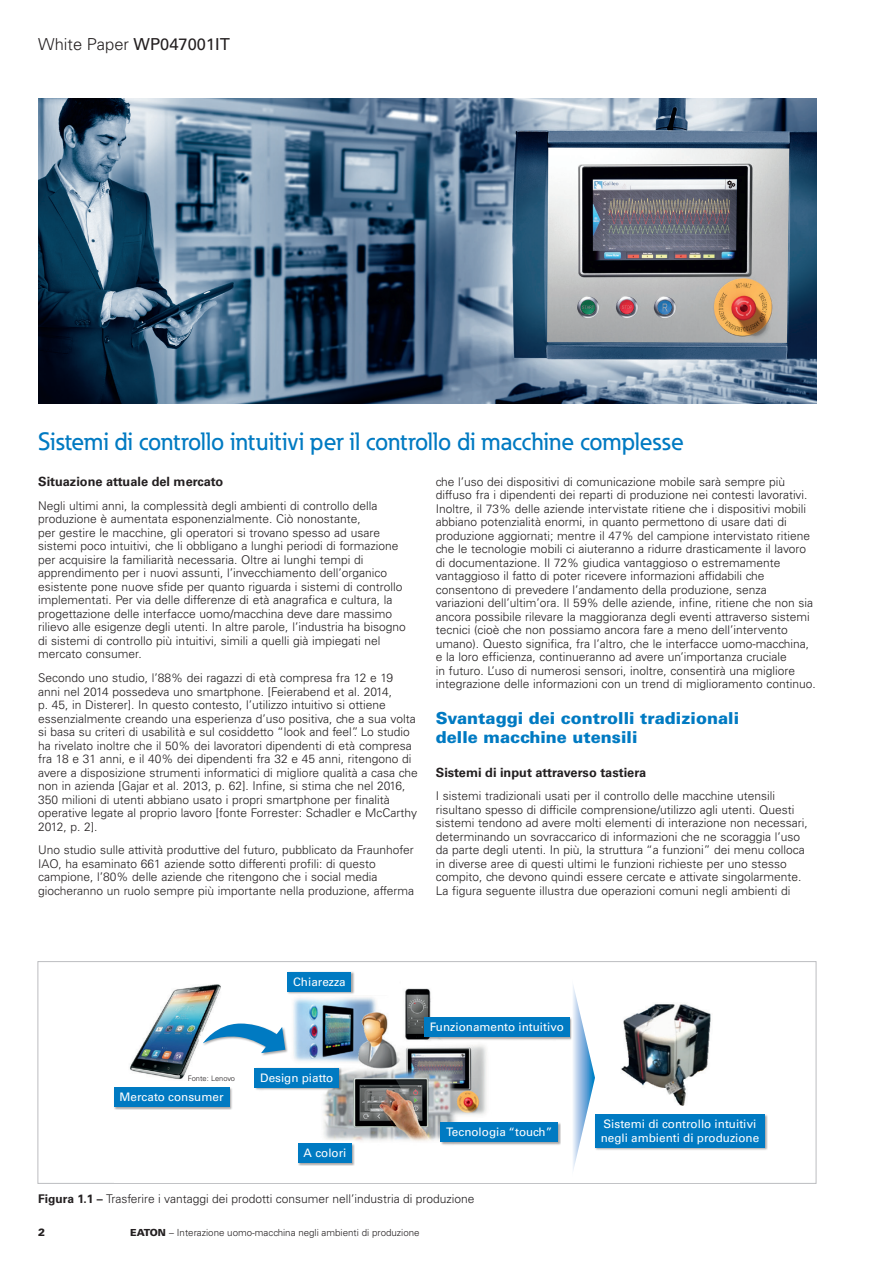
<style>
.page{position:relative;width:893px;height:1263px;background:#fff}
.page>*{position:absolute;margin:0;border:0;box-sizing:border-box;transform-origin:0 0}
.Head_1{font:500 24.75px "Eaton";color:#007ac2}
.Head_2{font:900 16.5px/19.5px "Univers LT Std";color:#007ac2}
.t1{font:300 16.5px "Univers LT Std";color:#231f20}
.Head_3{font:700 12.75px "Univers LT Std";color:#231f20}
._02_Body_Last_EN{font:300 12px/13.5px "Univers LT Std";color:#231f20}
.BU_EN{font:300 12px "Univers LT Std";color:#231f20}
.Abb1_1{font:11.7px/13.5px "Univers LT Std";color:#fff}
._00_Folio_Flush_Left{font:900 10.5px "Univers LT Std";color:#231f20}
.t2{font:300 9.75px "Univers LT Std";color:#231f20}
.BU_EN-2{font:300 7.5px "Univers LT Std";color:#231f20}
.s1{font-weight:400}
.s2{font-weight:700}
.s3{font-weight:900}
</style>
<div class="page">
<div style="left:38px;top:961px;width:778px;height:223px;border:1px solid #bcbdc0"></div>
<img style="left:38px;top:99px;width:778px;height:305px">
<img style="left:129px;top:974px;width:582px;height:168px">
<div style="left:287px;top:971px;width:67px;height:24px;background:#231f20;opacity:.4"></div>
<div style="left:288px;top:972px;width:63px;height:19px;background:#007ac2"></div>
<div style="left:424px;top:1017px;width:149px;height:23px;background:#231f20;opacity:.4"></div>
<div style="left:424px;top:1017px;width:146px;height:20px;background:#007ac2"></div>
<div style="left:440px;top:1122px;width:121px;height:23px;background:#231f20;opacity:.4"></div>
<div style="left:441px;top:1122px;width:117px;height:20px;background:#007ac2"></div>
<div style="left:594px;top:1114px;width:174px;height:36px;background:#231f20;opacity:.4"></div>
<div style="left:595px;top:1114px;width:170px;height:33px;background:#007ac2"></div>
<div style="left:297px;top:1143px;width:58px;height:23px;background:#231f20;opacity:.4"></div>
<div style="left:298px;top:1143px;width:54px;height:20px;background:#007ac2"></div>
<div style="left:254px;top:1067px;width:88px;height:24px;background:#231f20;opacity:.4"></div>
<div style="left:255px;top:1068px;width:84px;height:19px;background:#007ac2"></div>
<div style="left:113px;top:1087px;width:120px;height:23px;background:#231f20;opacity:.4"></div>
<div style="left:114px;top:1087px;width:115px;height:20px;background:#007ac2"></div>
<div style="left:202px;top:1023px;width:87px;height:33px;background:#231f20;opacity:.4"></div>
<svg style="left:203px;top:1023px;width:82px;height:30px"></svg>
<svg style="left:571px;top:977px;width:24px;height:193px"></svg>
<h2 class="t1" style="left:38px;top:34px;width:193px">White Paper <span class="s1">WP047001IT</span></h2>
<p class="Head_1" style="left:38px;top:426px;width:647px">Sistemi di controllo intuitivi per il controllo di macchine complesse</p>
<p class="Head_3" style="left:38px;top:474px;width:187px">Situazione attuale del mercato</p>
<p class="_02_Body_Last_EN" style="left:38px;top:499px;width:369px">Negli ultimi anni, la complessità degli ambienti di controllo della produzione è aumentata esponenzialmente. Ciò nonostante,<br>per gestire le macchine, gli operatori si trovano spesso ad usare sistemi poco intuitivi, che li obbligano a lunghi periodi di formazione per acquisire la familiarità necessaria. Oltre ai lunghi tempi di apprendimento per i nuovi assunti, l’invecchiamento dell’organico esistente pone nuove sfide per quanto riguarda i sistemi di controllo implementati. Per via delle differenze di età anagrafica e cultura, la progettazione delle interfacce uomo/macchina deve dare massimo rilievo alle esigenze degli utenti. In altre parole, l’industria ha bisogno di sistemi di controllo più intuitivi, simili a quelli già impiegati nel mercato consumer.</p>
<p class="_02_Body_Last_EN" style="left:38px;top:671px;width:381px">Secondo uno studio, l’88% dei ragazzi di età compresa fra 12 e 19 anni nel 2014 possedeva uno smartphone. [Feierabend et al. 2014,<br>p. 45, in Disterer]. In questo contesto, l’utilizzo intuitivo si ottiene essenzialmente creando una esperienza d’uso positiva, che a sua volta si basa su criteri di usabilità e sul cosiddetto “look and feel”. Lo studio ha rivelato inoltre che il 50% dei lavoratori dipendenti di età compresa fra 18 e 31 anni, e il 40% dei dipendenti fra 32 e 45 anni, ritengono di avere a disposizione strumenti informatici di migliore qualità a casa che non in azienda [Gajar et al. 2013, p. 62]. Infine, si stima che nel 2016, 350 milioni di utenti abbiano usato i propri smartphone per finalità operative legate al proprio lavoro [fonte Forrester: Schadler e McCarthy 2012, p. 2].</p>
<p class="_02_Body_Last_EN" style="left:38px;top:843px;width:377px">Uno studio sulle attività produttive del futuro, pubblicato da Fraunhofer IAO, ha esaminato 661 aziende sotto differenti profili: di questo campione, l’80% delle aziende che ritengono che i social media giocheranno un ruolo sempre più importante nella produzione, afferma</p>
<p class="_02_Body_Last_EN" style="left:436px;top:475px;width:381px">che l’uso dei dispositivi di comunicazione mobile sarà sempre più diffuso fra i dipendenti dei reparti di produzione nei contesti lavorativi.<br>Inoltre, il 73% delle aziende intervistate ritiene che i dispositivi mobili abbiano potenzialità enormi, in quanto permettono di usare dati di produzione aggiornati; mentre il 47% del campione intervistato ritiene che le tecnologie mobili ci aiuteranno a ridurre drasticamente il lavoro di documentazione. Il 72% giudica vantaggioso o estremamente vantaggioso il fatto di poter ricevere informazioni affidabili che consentono di prevedere l’andamento della produzione, senza variazioni dell’ultim’ora. Il 59% delle aziende, infine, ritiene che non sia ancora possibile rilevare la maggioranza degli eventi attraverso sistemi tecnici (cioè che non possiamo ancora fare a meno dell’intervento umano). Questo significa, fra l’altro, che le interfacce uomo-macchina, e la loro efficienza, continueranno ad avere un’importanza cruciale<br>in futuro. L’uso di numerosi sensori, inoltre, consentirà una migliore integrazione delle informazioni con un trend di miglioramento continuo.</p>
<p class="Head_2" style="left:436px;top:708px;width:305px">Svantaggi dei controlli tradizionali delle macchine utensili</p>
<p class="Head_3" style="left:436px;top:765px;width:212px">Sistemi di input attraverso tastiera</p>
<p class="_02_Body_Last_EN" style="left:436px;top:789px;width:373px">I sistemi tradizionali usati per il controllo delle macchine utensili risultano spesso di difficile comprensione/utilizzo agli utenti. Questi sistemi tendono ad avere molti elementi di interazione non necessari, determinando un sovraccarico di informazioni che ne scoraggia l’uso da parte degli utenti. In più, la struttura “a funzioni” dei menu colloca in diverse aree di questi ultimi le funzioni richieste per uno stesso compito, che devono quindi essere cercate e attivate singolarmente.<br>La figura seguente illustra due operazioni comuni negli ambienti di</p>
<p class="Abb1_1" style="left:293px;top:975px;width:54px">Chiarezza</p>
<p class="BU_EN-2" style="left:188px;top:1073px;width:49px">Fonte: Lenovo</p>
<p class="Abb1_1" style="left:120px;top:1090px;width:106px">Mercato consumer</p>
<p class="Abb1_1" style="left:260px;top:1071px;width:75px">Design piatto</p>
<p class="Abb1_1" style="left:304px;top:1146px;width:44px">A colori</p>
<p class="Abb1_1" style="left:430px;top:1020px;width:136px">Funzionamento intuitivo</p>
<p class="Abb1_1" style="left:446px;top:1126px;width:108px">Tecnologia “touch”</p>
<p class="Abb1_1" style="left:601px;top:1117px;width:160px">Sistemi di controllo intuitivi negli ambienti di produzione</p>
<p class="BU_EN" style="left:38px;top:1191px;width:438px"><span class="s2">Figura 1.1 –</span> Trasferire i vantaggi dei prodotti consumer nell’industria di produzione</p>
<p class="_00_Folio_Flush_Left" style="left:38px;top:1225px;width:9px">2</p>
<p class="t2" style="left:130px;top:1227px;width:291px"><span class="s3">EATON</span> – Interazione uomo-macchina negli ambienti di produzione</p>
</div>
